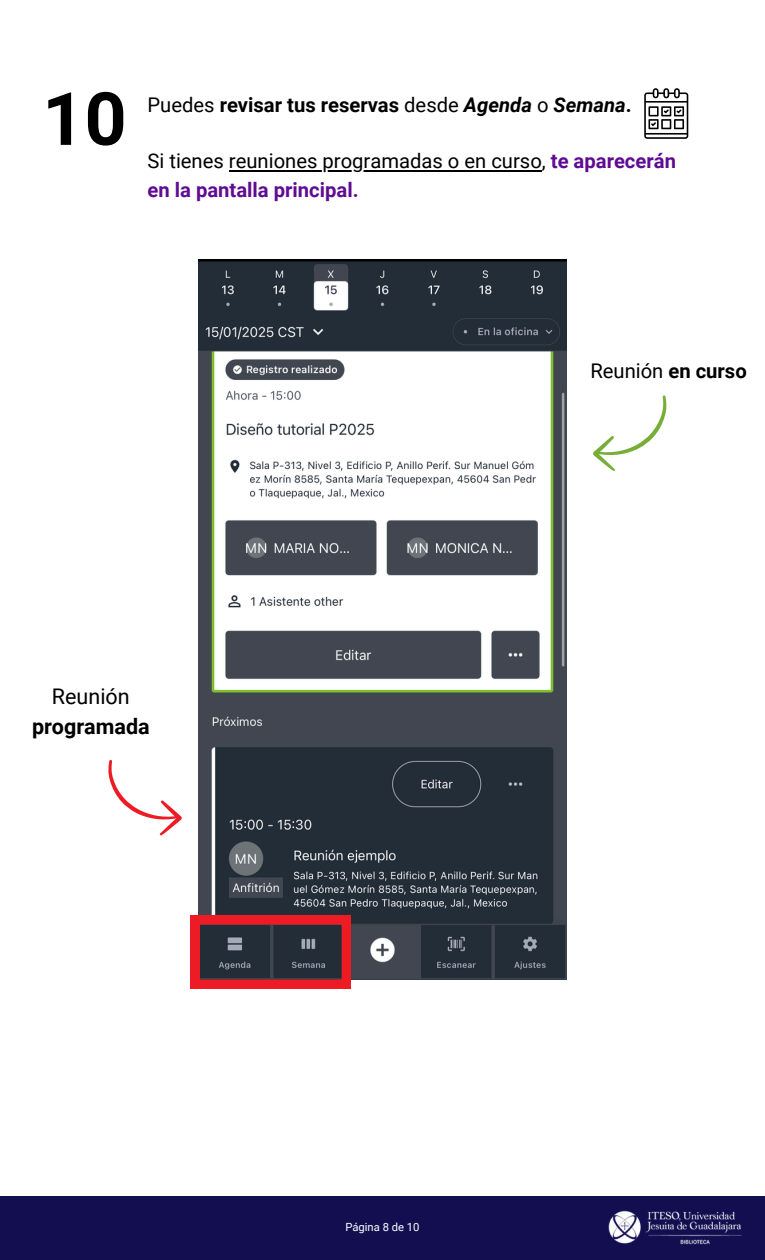
<style>
.page{position:relative;width:765px;height:1260px;background:#fff}
.page>*{position:absolute;margin:0;border:0;box-sizing:border-box;transform-origin:0 0}
.t1{font:700 73.5px "Roboto";color:#000}
.t2{font:700 21.5px/30px "Roboto";color:#000;text-align:center}
.t3{font:20.25px "Roboto";color:#000}
.t4{font:700 20.25px "Roboto";color:#000}
.t5{font:700 20.25px "Roboto";color:#5f0b92}
.t6{font:11.25px "Roboto";color:#fff}
.s1{font-weight:400}
.s2{font-style:italic}
.s3{font-weight:700;color:#5f0b92}
.s4{font-weight:700}
</style>
<div class="page">
<div style="left:0;top:1196px;width:765px;height:64px;background:#120e50"></div>
<img style="left:608px;top:1210px;width:134px;height:35px">
<hr style="left:229px;top:170px;width:313px;height:2px;background:#000">
<svg style="left:644px;top:88px;width:44px;height:51px"></svg>
<img style="left:198px;top:259px;width:369px;height:720px">
<svg style="left:191px;top:915px;width:160px;height:74px;background:#6d2c35"></svg>
<svg style="left:593px;top:395px;width:73px;height:76px"></svg>
<svg style="left:109px;top:760px;width:73px;height:76px"></svg>
<p class="t1" style="left:42px;top:77px;width:86px">10</p>
<p class="t4" style="left:148px;top:93px;width:486px"><span class="s1">Puedes</span> revisar tus reservas <span class="s1">desde</span> <span class="s2">Agenda</span> <span class="s1">o</span> <span class="s2">Semana</span>.</p>
<p class="t3" style="left:148px;top:150px;width:530px">Si tienes reuniones programadas o en curso, <span class="s3">te aparecerán</span></p>
<h1 class="t5" style="left:148px;top:178px;width:213px">en la pantalla principal.</h1>
<h1 class="t3" style="left:590px;top:359px;width:158px">Reunión <span class="s4">en curso</span></h1>
<h1 class="t2" style="left:32px;top:681px;width:119px"><span class="s1">Reunión </span>programada</h1>
<p class="t6" style="left:345px;top:1221px;width:76px">Página 8 de 10</p>
</div>
